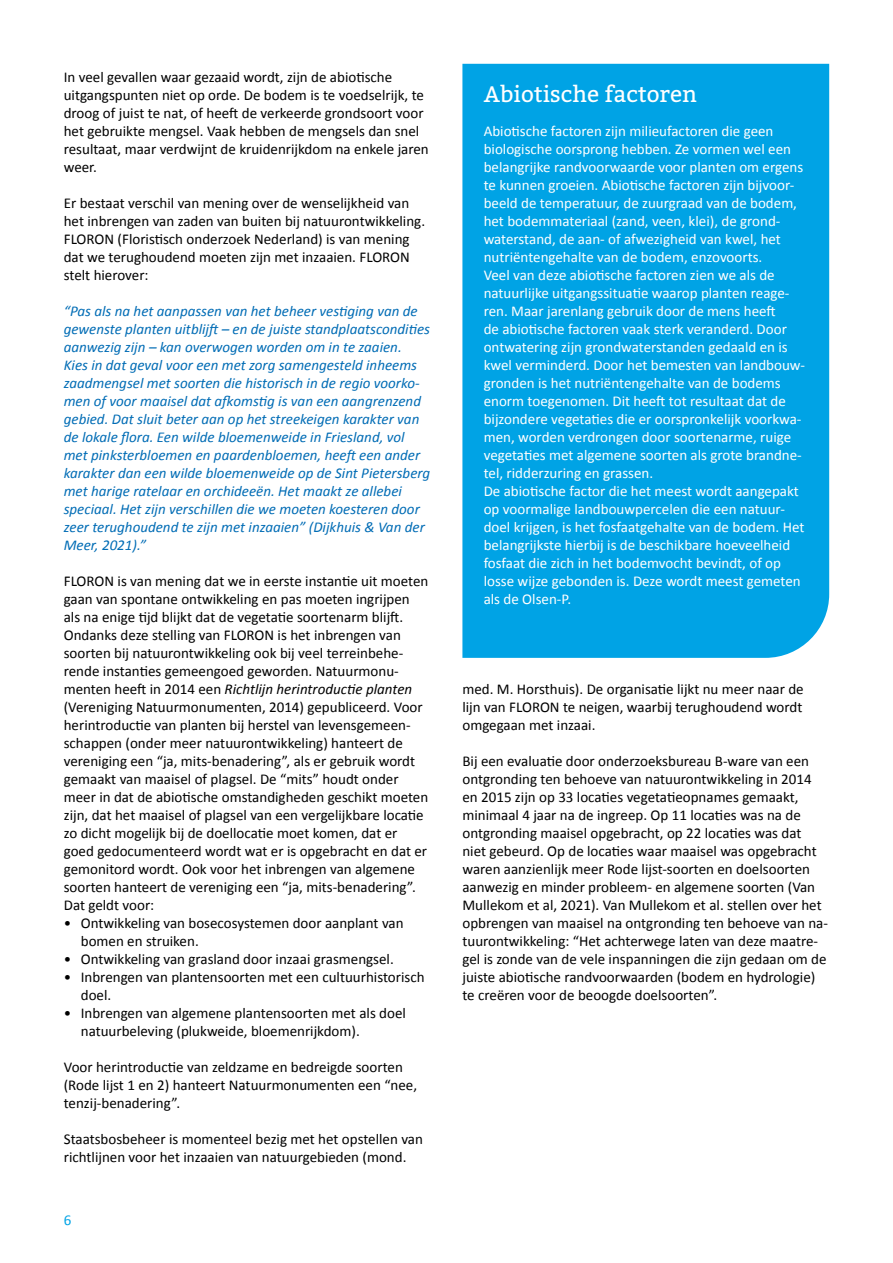
<style>
.page{position:relative;width:893px;height:1263px;background:#fff}
.page>*{position:absolute;margin:0;border:0;box-sizing:border-box;transform-origin:0 0}
.Kop_3{font:22.5px "Bitter";color:#fff}
.Standaard{font:15px/18px "Calibri";color:#000}
.Standaard-2{font:15px/18px "Calibri";color:#fff}
.Standaard-3{font:italic 15px/18px "Calibri";color:#006cb5}
.t1{font:15px "Calibri";color:#00a3e5}
.s1{font-style:italic}
</style>
<div class="page">
<div style="left:462px;top:64px;width:367px;height:594px;background:#00a3e5"></div>
<p class="Standaard" style="left:64px;top:67px;width:367px">In veel gevallen waar gezaaid wordt, zijn de abiotische uitgangspunten niet op orde. De bodem is te voedselrijk, te droog of juist te nat, of heeft de verkeerde grondsoort voor het gebruikte mengsel. Vaak hebben de mengsels dan snel resultaat, maar verdwijnt de kruidenrijkdom na enkele jaren weer.</p>
<p class="Standaard" style="left:64px;top:193px;width:363px">Er bestaat verschil van mening over de wenselijkheid van het inbrengen van zaden van buiten bij natuurontwikkeling.<br>FLORON (Floristisch onderzoek Nederland) is van mening dat we terughoudend moeten zijn met inzaaien. FLORON stelt hierover:</p>
<p class="Standaard-3" style="left:64px;top:301px;width:368px">“Pas als na het aanpassen van het beheer vestiging van de gewenste planten uitblijft – en de juiste standplaatscondities aanwezig zijn – kan overwogen worden om in te zaaien.<br>Kies in dat geval voor een met zorg samengesteld inheems zaadmengsel met soorten die historisch in de regio voorko&shy;men of voor maaisel dat afkomstig is van een aangrenzend gebied. Dat sluit beter aan op het streekeigen karakter van de lokale flora. Een wilde bloemenweide in Friesland, vol met pinksterbloemen en paardenbloemen, heeft een ander karakter dan een wilde bloemenweide op de Sint Pietersberg met harige ratelaar en orchideeën. Het maakt ze allebei speciaal. Het zijn verschillen die we moeten koesteren door zeer terughoudend te zijn met inzaaien” (Dijkhuis &amp; Van der Meer, 2021).”</p>
<p class="Standaard" style="left:64px;top:571px;width:366px">FLORON is van mening dat we in eerste instantie uit moeten gaan van spontane ontwikkeling en pas moeten ingrijpen als na enige tijd blijkt dat de vegetatie soortenarm blijft.<br>Ondanks deze stelling van FLORON is het inbrengen van soorten bij natuurontwikkeling ook bij veel terreinbehe&shy;rende instanties gemeengoed geworden. Natuurmonu&shy;menten heeft in 2014 een <span class="s1">Richtlijn herintroductie planten </span>(Vereniging Natuurmonumenten, 2014) gepubliceerd. Voor herintroductie van planten bij herstel van levensgemeen&shy;schappen (onder meer natuurontwikkeling) hanteert de vereniging een “ja, mits-benadering”, als er gebruik wordt gemaakt van maaisel of plagsel. De “mits” houdt onder meer in dat de abiotische omstandigheden geschikt moeten zijn, dat het maaisel of plagsel van een vergelijkbare locatie zo dicht mogelijk bij de doellocatie moet komen, dat er goed gedocumenteerd wordt wat er is opgebracht en dat er gemonitord wordt. Ook voor het inbrengen van algemene soorten hanteert de vereniging een “ja, mits-benadering”.<br>Dat geldt voor:</p>
<p class="Standaard" style="left:81px;top:913px;width:324px;text-indent:-17px">• Ontwikkeling van bosecosystemen door aanplant van bomen en struiken.</p>
<p class="Standaard" style="left:64px;top:949px;width:332px">• Ontwikkeling van grasland door inzaai grasmengsel.</p>
<p class="Standaard" style="left:81px;top:967px;width:345px;text-indent:-17px">• Inbrengen van plantensoorten met een cultuurhistorisch doel.</p>
<p class="Standaard" style="left:81px;top:1003px;width:327px;text-indent:-17px">• Inbrengen van algemene plantensoorten met als doel natuurbeleving (plukweide, bloemenrijkdom).</p>
<p class="Standaard" style="left:64px;top:1057px;width:355px">Voor herintroductie van zeldzame en bedreigde soorten (Rode lijst 1 en 2) hanteert Natuurmonumenten een “nee, tenzij-benadering”.</p>
<p class="Standaard" style="left:64px;top:1129px;width:361px">Staatsbosbeheer is momenteel bezig met het opstellen van richtlijnen voor het inzaaien van natuurgebieden (mond.</p>
<p class="t1" style="left:64px;top:1209px;width:9px">6</p>
<p class="Kop_3" style="left:484px;top:80px;width:215px">Abiotische factoren</p>
<p class="Standaard-2" style="left:484px;top:121px;width:321px">Abiotische factoren zijn milieufactoren die geen biologische oorsprong hebben. Ze vormen wel een belangrijke randvoorwaarde voor planten om ergens te kunnen groeien. Abiotische factoren zijn bijvoor&shy;beeld de temperatuur, de zuurgraad van de bodem, het bodemmateriaal (zand, veen, klei), de grond&shy;waterstand, de aan- of afwezigheid van kwel, het nutriëntengehalte van de bodem, enzovoorts.</p>
<p class="Standaard-2" style="left:484px;top:265px;width:323px">Veel van deze abiotische factoren zien we als de natuurlijke uitgangssituatie waarop planten reage&shy;ren. Maar jarenlang gebruik door de mens heeft<br>de abiotische factoren vaak sterk veranderd. Door ontwatering zijn grondwaterstanden gedaald en is kwel verminderd. Door het bemesten van landbouw&shy;gronden is het nutriëntengehalte van de bodems enorm toegenomen. Dit heeft tot resultaat dat de bijzondere vegetaties die er oorspronkelijk voorkwa&shy;men, worden verdrongen door soortenarme, ruige vegetaties met algemene soorten als grote brandne&shy;tel, ridderzuring en grassen.</p>
<p class="Standaard-2" style="left:484px;top:481px;width:322px">De abiotische factor die het meest wordt aangepakt op voormalige landbouwpercelen die een natuur&shy;doel krijgen, is het fosfaatgehalte van de bodem. Het belangrijkste hierbij is de beschikbare hoeveelheid fosfaat die zich in het bodemvocht bevindt, of op losse wijze gebonden is. Deze wordt meest gemeten als de Olsen-P.</p>
<p class="Standaard" style="left:462px;top:679px;width:343px;text-align:justify">med. M. Horsthuis). De organisatie lijkt nu meer naar de lijn van FLORON te neigen, waarbij terughoudend wordt omgegaan met inzaai.</p>
<p class="Standaard" style="left:462px;top:751px;width:367px">Bij een evaluatie door onderzoeksbureau B-ware van een ontgronding ten behoeve van natuurontwikkeling in 2014 en 2015 zijn op 33 locaties vegetatieopnames gemaakt, minimaal 4 jaar na de ingreep. Op 11 locaties was na de ontgronding maaisel opgebracht, op 22 locaties was dat niet gebeurd. Op de locaties waar maaisel was opgebracht waren aanzienlijk meer Rode lijst-soorten en doelsoorten aanwezig en minder probleem- en algemene soorten (Van Mullekom et al, 2021). Van Mullekom et al. stellen over het opbrengen van maaisel na ontgronding ten behoeve van na&shy;tuurontwikkeling: “Het achterwege laten van deze maatre&shy;gel is zonde van de vele inspanningen die zijn gedaan om de juiste abiotische randvoorwaarden (bodem en hydrologie) te creëren voor de beoogde doelsoorten”.</p>
</div>
